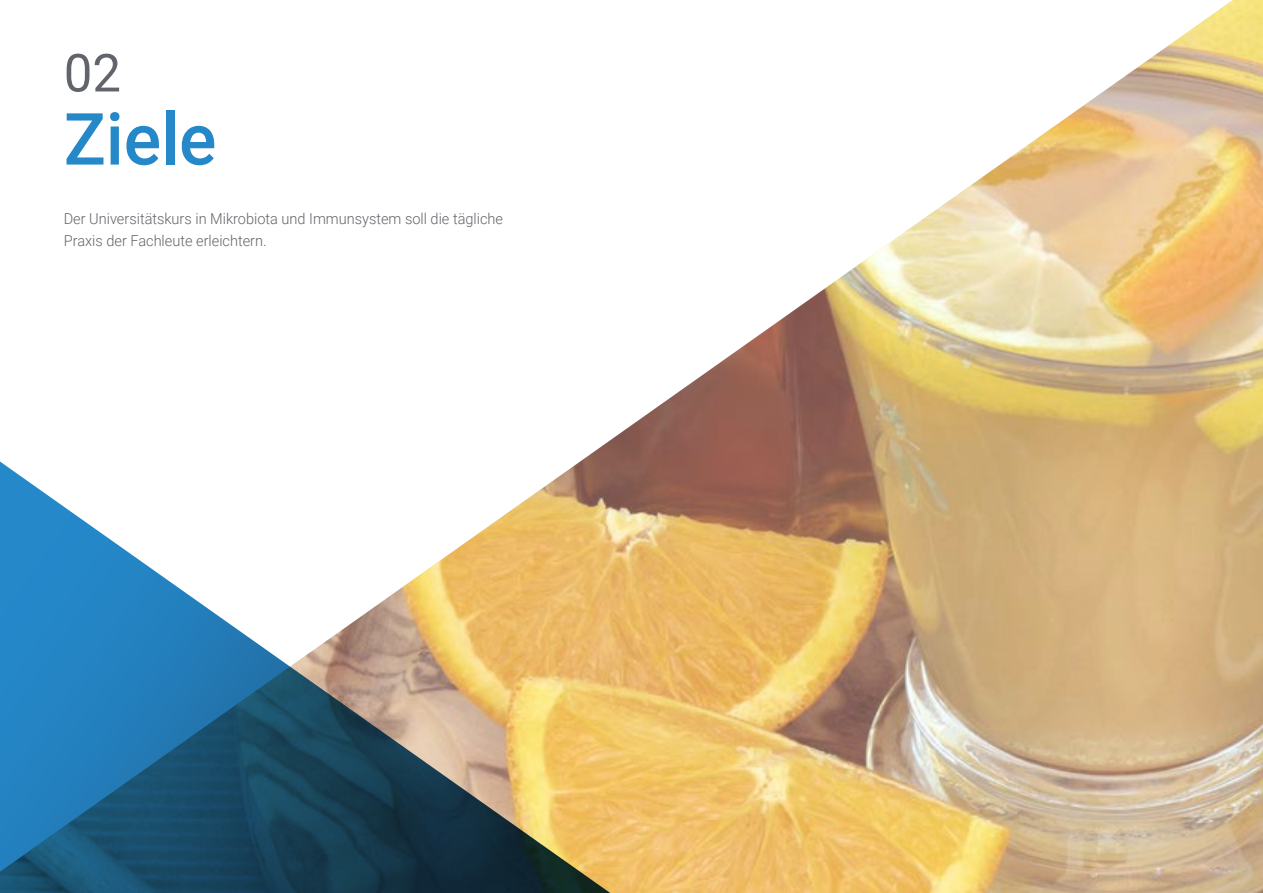
<style>
.page{position:relative;width:1263px;height:893px;background:#fff}
.page>*{position:absolute;margin:0;border:0;box-sizing:border-box;transform-origin:0 0}
.t1{font:500 72px "Roboto";color:#2488c9}
.t2{font:52.5px "Roboto";color:#61646a}
.t3{font:300 15px/22.5px "Roboto";color:#61646a}
</style>
<div class="page">
<img style="left:602px;top:0;width:661px;height:893px">
<svg style="left:0;top:446px;width:640px;height:447px"></svg>
<h2 class="t2" style="left:64px;top:36px;width:59px">02</h2>
<h1 class="t1" style="left:64px;top:89px;width:154px">Ziele</h1>
<p class="t3" style="left:64px;top:207px;width:441px">Der Universitätskurs in Mikrobiota und Immunsystem soll die tägliche<br>Praxis der Fachleute erleichtern.</p>
</div>
